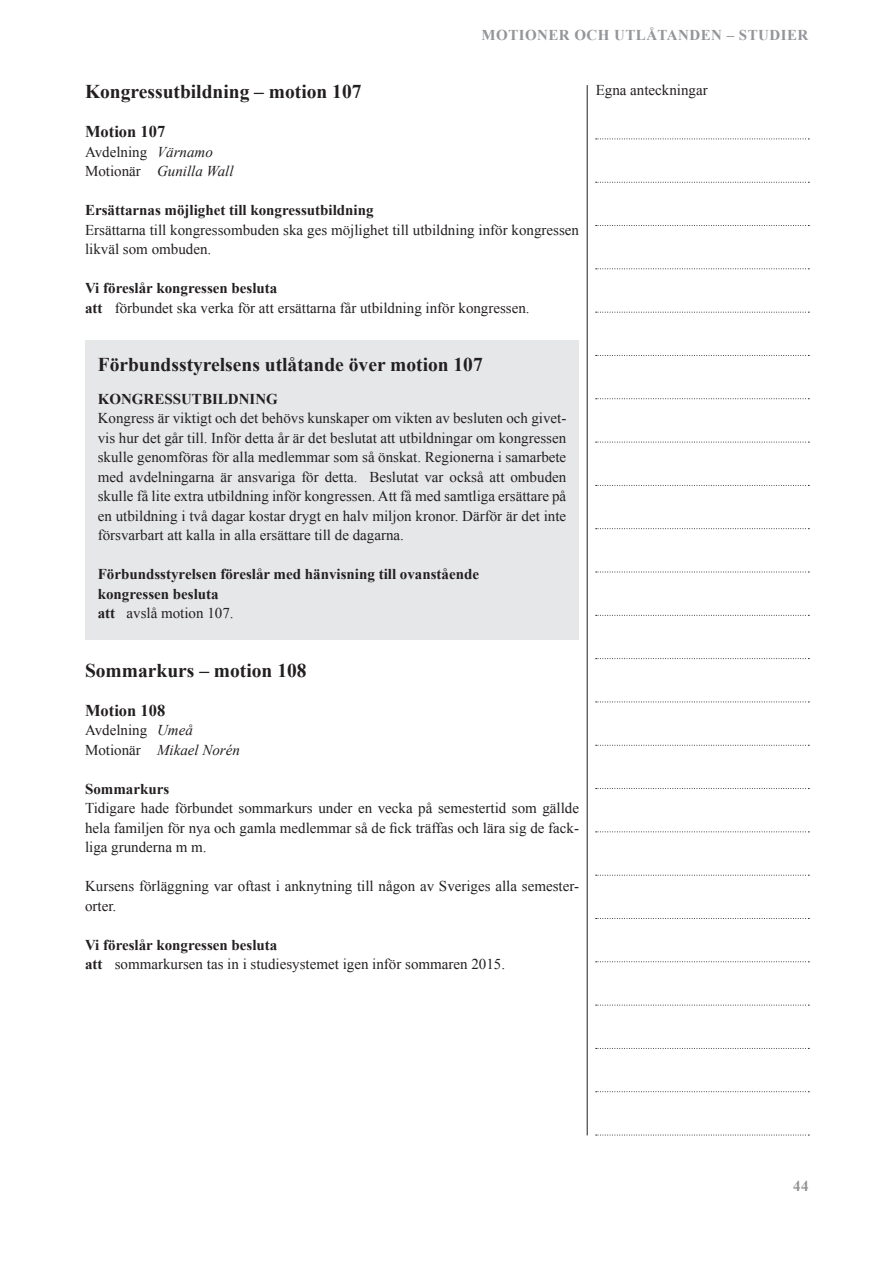
<style>
.page{position:relative;width:893px;height:1263px;background:#fff}
.page>*{position:absolute;margin:0;border:0;box-sizing:border-box;transform-origin:0 0}
.t1{font:700 19.5px "Times New Roman";color:#231f20}
.t2{font:700 16.5px "Times New Roman";color:#231f20}
.t3{font:15px/19.5px "Times New Roman";color:#231f20}
.t4{font:700 15px/19.5px "Times New Roman";color:#231f20}
.t5{font:italic 15px/19.5px "Times New Roman";color:#231f20}
.t6{font:700 15px "Times New Roman";letter-spacing:.03em;color:#939598}
.s1{font-style:normal}
.s2{font-weight:700}
.s3{font-weight:400}
.s4{font-style:italic}
</style>
<div class="page">
<hr style="left:587px;top:85px;width:1px;height:1050px;background:#231f20">
<svg style="left:596px;top:139px;width:213px;height:1px"></svg>
<svg style="left:596px;top:182px;width:213px;height:1px"></svg>
<svg style="left:596px;top:225px;width:213px;height:1px"></svg>
<svg style="left:596px;top:268px;width:213px;height:1px"></svg>
<svg style="left:596px;top:312px;width:213px;height:1px"></svg>
<svg style="left:596px;top:355px;width:213px;height:1px"></svg>
<svg style="left:596px;top:398px;width:213px;height:1px"></svg>
<svg style="left:596px;top:442px;width:213px;height:1px"></svg>
<svg style="left:596px;top:485px;width:213px;height:1px"></svg>
<svg style="left:596px;top:528px;width:213px;height:1px"></svg>
<svg style="left:596px;top:572px;width:213px;height:1px"></svg>
<svg style="left:596px;top:615px;width:213px;height:1px"></svg>
<svg style="left:596px;top:658px;width:213px;height:1px"></svg>
<svg style="left:596px;top:701px;width:213px;height:1px"></svg>
<svg style="left:596px;top:745px;width:213px;height:1px"></svg>
<svg style="left:596px;top:788px;width:213px;height:1px"></svg>
<svg style="left:596px;top:831px;width:213px;height:1px"></svg>
<svg style="left:596px;top:875px;width:213px;height:1px"></svg>
<svg style="left:596px;top:918px;width:213px;height:1px"></svg>
<svg style="left:596px;top:961px;width:213px;height:1px"></svg>
<svg style="left:596px;top:1005px;width:213px;height:1px"></svg>
<svg style="left:596px;top:1048px;width:213px;height:1px"></svg>
<svg style="left:596px;top:1091px;width:213px;height:1px"></svg>
<svg style="left:596px;top:1135px;width:213px;height:1px"></svg>
<div style="left:85px;top:340px;width:494px;height:299px;background:#e6e7e9"></div>
<p class="t6" style="left:482px;top:25px;width:328px">MOTIONER OCH UTLÅTANDEN – STUDIER</p>
<h1 class="t1" style="left:85px;top:78px;width:278px">Kongressutbildning – motion 107</h1>
<p class="t2" style="left:85px;top:120px;width:82px">Motion 107</p>
<p class="t5" style="left:85px;top:142px;width:150px"><span class="s1">Avdelning</span> Värnamo<br><span class="s1">Motionär</span> Gunilla Wall</p>
<p class="t4" style="left:85px;top:200px;width:290px">Ersättarnas möjlighet till kongressutbildning</p>
<p class="t3" style="left:85px;top:220px;width:495px">Ersättarna till kongressombuden ska ges möjlighet till utbildning inför kongressen likväl som ombuden.</p>
<p class="t3" style="left:85px;top:278px;width:446px"><span class="s2">Vi föreslår kongressen besluta<br>att</span> förbundet ska verka för att ersättarna får utbildning inför kongressen.</p>
<h1 class="t1" style="left:98px;top:351px;width:386px">Förbundsstyrelsens utlåtande över motion 107</h1>
<p class="t4" style="left:98px;top:388px;width:182px">KONGRESSUTBILDNING</p>
<p class="t3" style="left:98px;top:408px;width:470px;text-align:justify">Kongress är viktigt och det behövs kunskaper om vikten av besluten och givet&shy;vis hur det går till. Inför detta år är det beslutat att utbildningar om kongressen skulle genomföras för alla medlemmar som så önskat. Regionerna i samarbete med avdelningarna är ansvariga för detta. Beslutat var också att ombuden skulle få lite extra utbildning inför kongressen. Att få med samtliga ersättare på en utbildning i två dagar kostar drygt en halv miljon kronor. Därför är det inte försvarbart att kalla in alla ersättare till de dagarna.</p>
<p class="t4" style="left:98px;top:564px;width:383px">Förbundsstyrelsen föreslår med hänvisning till ovanstående kongressen besluta<br>att <span class="s3">avslå motion 107.</span></p>
<p class="t3" style="left:596px;top:80px;width:114px">Egna anteckningar</p>
<h1 class="t1" style="left:85px;top:656px;width:223px">Sommarkurs – motion 108</h1>
<p class="t2" style="left:85px;top:699px;width:82px">Motion 108</p>
<p class="t3" style="left:85px;top:720px;width:156px">Avdelning <span class="s4">Umeå<br></span>Motionär <span class="s4">Mikael Norén</span></p>
<p class="t4" style="left:85px;top:778px;width:86px">Sommarkurs</p>
<p class="t3" style="left:85px;top:798px;width:496px;text-align:justify">Tidigare hade förbundet sommarkurs under en vecka på semestertid som gällde hela familjen för nya och gamla medlemmar så de fick träffas och lära sig de fack&shy;liga grunderna m m.</p>
<p class="t3" style="left:85px;top:876px;width:495px">Kursens förläggning var oftast i anknytning till någon av Sveriges alla semester&shy;orter.</p>
<p class="t3" style="left:85px;top:935px;width:422px"><span class="s2">Vi föreslår kongressen besluta<br>att</span> sommarkursen tas in i studiesystemet igen inför sommaren 2015.</p>
<p class="t6" style="left:793px;top:1175px;width:17px">44</p>
</div>
